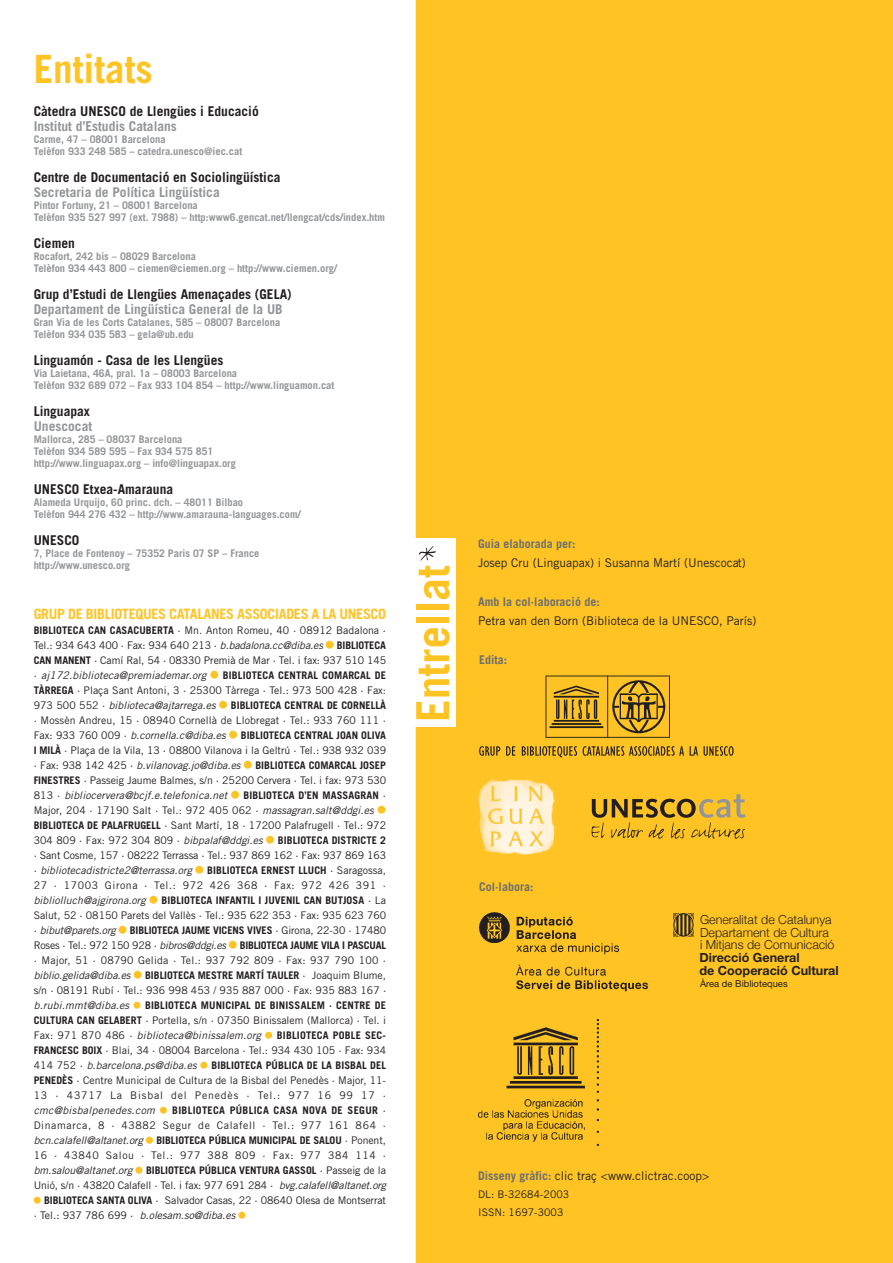
<style>
.page{position:relative;width:893px;height:1263px;background:#fff}
.page>*{position:absolute;margin:0;border:0;box-sizing:border-box;transform-origin:0 0}
.t1{font:700 39px "Trade Gothic";color:#ffc424}
.t2{font:700 14.25px "Trade Gothic";letter-spacing:-.025em;color:#ffc424}
.t3{font:700 13.5px "Trade Gothic";color:#231f20}
.t4{font:700 13.5px "Trade Gothic";color:#939598}
.t5{font:700 12.6px/12.6px "Helvetica Neue";color:#231f20}
.t6{font:300 12.45px/12.5px "Helvetica Neue";color:#231f20}
.t7{font:12px "Trade Gothic";color:#231f20}
.t8{font:700 12px "Trade Gothic";color:#6c6e70}
.t9{font:10.5px/15px "Trade Gothic";color:#231f20;text-align:justify}
.t10{font:700 10.5px/12px "Trade Gothic";color:#939598}
.t11{font:700 10.5px "Trade Gothic";color:#231f20}
.t12{font:italic 10.5px "Trade Gothic";color:#231f20}
.t13{font:10.5px "Trade Gothic";letter-spacing:.06em;color:#231f20}
.t14{font:10.5px/15px "Trade Gothic";letter-spacing:.055em;color:#231f20;text-align:right}
.t15{font:700 10.5px "Trade Gothic";letter-spacing:.03em;color:#231f20}
.t16{font:9.45px "Helvetica Neue";color:#231f20}
.s1{font-weight:700}
.s2{font-style:italic}
.s3{font-weight:400}
.s4{font-weight:400;font-style:italic}
.s5{font-style:normal}
.s6{font-weight:700;color:#6c6e70}
</style>
<div class="page">
<div style="left:416px;top:0;width:477px;height:1263px;background:#ffc424"></div>
<div style="left:414px;top:538px;width:42px;height:189px;background:#fff"></div>
<svg style="left:416px;top:628px;width:34px;height:91px"></svg>
<div style="left:416px;top:617px;width:33px;height:5px;background:#ffc424"></div>
<div style="left:416px;top:604px;width:33px;height:6px;background:#ffc424"></div>
<svg style="left:418px;top:546px;width:32px;height:53px"></svg>
<svg style="left:326px;top:641px;width:8px;height:8px"></svg>
<svg style="left:210px;top:671px;width:8px;height:8px"></svg>
<svg style="left:219px;top:701px;width:8px;height:8px"></svg>
<svg style="left:229px;top:731px;width:8px;height:8px"></svg>
<svg style="left:244px;top:761px;width:8px;height:8px"></svg>
<svg style="left:231px;top:791px;width:8px;height:8px"></svg>
<svg style="left:378px;top:806px;width:7px;height:8px"></svg>
<svg style="left:266px;top:836px;width:8px;height:8px"></svg>
<svg style="left:195px;top:866px;width:8px;height:8px"></svg>
<svg style="left:149px;top:896px;width:8px;height:8px"></svg>
<svg style="left:119px;top:926px;width:7px;height:8px"></svg>
<svg style="left:229px;top:941px;width:8px;height:8px"></svg>
<svg style="left:134px;top:971px;width:8px;height:8px"></svg>
<svg style="left:133px;top:1002px;width:7px;height:7px"></svg>
<svg style="left:265px;top:1032px;width:7px;height:7px"></svg>
<svg style="left:200px;top:1062px;width:7px;height:7px"></svg>
<svg style="left:160px;top:1107px;width:7px;height:7px"></svg>
<svg style="left:146px;top:1137px;width:7px;height:7px"></svg>
<svg style="left:135px;top:1167px;width:7px;height:7px"></svg>
<svg style="left:34px;top:1197px;width:7px;height:7px"></svg>
<svg style="left:238px;top:1212px;width:7px;height:7px"></svg>
<img style="left:479px;top:912px;width:169px;height:80px">
<svg style="left:673px;top:913px;width:21px;height:24px"></svg>
<img style="left:478px;top:1020px;width:120px;height:125px">
<img style="left:478px;top:779px;width:77px;height:76px">
<svg style="left:591px;top:794px;width:155px;height:45px"></svg>
<svg style="left:479px;top:675px;width:255px;height:82px"></svg>
<h1 class="t1" style="left:34px;top:55px;width:121px">Entitats</h1>
<p class="t3" style="left:34px;top:106px;width:227px">Càtedra UNESCO de Llengües i Educació</p>
<p class="t4" style="left:34px;top:121px;width:145px">Institut d’Estudis Catalans</p>
<p class="t10" style="left:34px;top:134px;width:210px">Carme, 47 – 08001 Barcelona<br>Telèfon 933 248 585 – catedra.unesco@iec.cat</p>
<p class="t3" style="left:34px;top:172px;width:248px">Centre de Documentació en Sociolingüística</p>
<p class="t4" style="left:34px;top:187px;width:188px">Secretaria de Política Lingüística</p>
<p class="t10" style="left:34px;top:200px;width:353px">Pintor Fortuny, 21 – 08001 Barcelona<br>Telèfon 935 527 997 (ext. 7988) – http:www6.gencat.net/llengcat/cds/index.htm</p>
<p class="t3" style="left:34px;top:238px;width:43px">Ciemen</p>
<p class="t10" style="left:34px;top:251px;width:305px">Rocafort, 242 bis – 08029 Barcelona<br>Telèfon 934 443 800 – ciemen@ciemen.org – http://www.ciemen.org/</p>
<p class="t3" style="left:34px;top:289px;width:259px">Grup d’Estudi de Llengües Amenaçades (GELA)</p>
<p class="t4" style="left:34px;top:304px;width:251px">Departament de Lingüística General de la UB</p>
<p class="t10" style="left:34px;top:317px;width:248px">Gran Via de les Corts Catalanes, 585 – 08007 Barcelona<br>Telèfon 934 035 583 – gela@ub.edu</p>
<p class="t3" style="left:34px;top:355px;width:191px">Linguamón - Casa de les Llengües</p>
<p class="t10" style="left:34px;top:368px;width:302px">Via Laietana, 46A, pral. 1a – 08003 Barcelona<br>Telèfon 932 689 072 – Fax 933 104 854 – http://www.linguamon.cat</p>
<p class="t3" style="left:34px;top:406px;width:58px">Linguapax</p>
<p class="t4" style="left:34px;top:421px;width:60px">Unescocat</p>
<p class="t10" style="left:34px;top:434px;width:204px">Mallorca, 285 – 08037 Barcelona<br>Telèfon 934 589 595 – Fax 934 575 851 http://www.linguapax.org – info@linguapax.org</p>
<p class="t3" style="left:34px;top:484px;width:141px">UNESCO Etxea-Amarauna</p>
<p class="t10" style="left:34px;top:497px;width:268px">Alameda Urquijo, 60 princ. dch. – 48011 Bilbao<br>Telèfon 944 276 432 – http://www.amarauna-languages.com/</p>
<p class="t3" style="left:34px;top:535px;width:47px">UNESCO</p>
<p class="t10" style="left:34px;top:548px;width:227px">7, Place de Fontenoy – 75352 Paris 07 SP – France http://www.unesco.org</p>
<h2 class="t2" style="left:34px;top:608px;width:354px">GRUP DE BIBLIOTEQUES CATALANES ASSOCIADES A LA UNESCO</h2>
<p class="t9" style="left:34px;top:623px;width:354px"><span class="s1">BIBLIOTECA CAN CASACUBERTA</span> · Mn. Anton Romeu, 40 · 08912 Badalona · Tel.: 934 643 400 · Fax: 934 640 213 · <span class="s2">b.badalona.cc@diba.es</span> <span class="s1">BIBLIOTECA CAN MANENT</span> · Camí Ral, 54 · 08330 Premià de Mar · Tel. i fax: 937 510 145 · <span class="s2">aj172.biblioteca@premiademar.org</span></p>
<p class="t9" style="left:34px;top:668px;width:354px;text-indent:189px"><span class="s1">BIBLIOTECA CENTRAL COMARCAL DE TÀRREGA</span> · Plaça Sant Antoni, 3 · 25300 Tàrrega · Tel.: 973 500 428 · Fax:<br>973 500 552 · <span class="s2">biblioteca@ajtarrega.es</span> <span class="s1">BIBLIOTECA CENTRAL DE CORNELLÀ </span>· Mossèn Andreu, 15 · 08940 Cornellà de Llobregat · Tel.: 933 760 111 · Fax: 933 760 009 · <span class="s2">b.cornella.c@diba.es</span> <span class="s1">BIBLIOTECA CENTRAL JOAN OLIVA I MILÀ</span> · Plaça de la Vila, 13 · 08800 Vilanova i la Geltrú · Tel.: 938 932 039 · Fax: 938 142 425 · <span class="s2">b.vilanovag.jo@diba.es</span> <span class="s1">BIBLIOTECA COMARCAL JOSEP FINESTRES</span> · Passeig Jaume Balmes, s/n · 25200 Cervera · Tel. i fax: 973 530<br>8 1 3 · <span class="s2">bibliocervera@bcjf.e.telefonica.net</span></p>
<p class="t9" style="left:34px;top:788px;width:354px;text-align:left;text-indent:210px"><span class="s1">BIBLIOTECA D’EN MASSAGRAN</span> · Major, 204 · 17190 Salt · Tel.: 972 405 062 · <span class="s2">massagran.salt@ddgi.es </span><span class="s1">BIBLIOTECA DE PALAFRUGELL</span> · Sant Martí, 18 · 17200 Palafrugell · Tel.: 972<br>304 809 · Fax: 972 304 809 · <span class="s2">bibpalaf@ddgi.es</span> <span class="s1">BIBLIOTECA DISTRICTE 2 </span>· Sant Cosme, 157 · 08222 Terrassa · Tel.: 937 869 162 · Fax: 937 869 163 · <span class="s2">bibliotecadistricte2@terrassa.org</span></p>
<p class="t14" style="left:34px;top:863px;width:354px"><span class="s1">BIBLIOTECA ERNEST LLUCH</span> · Saragossa,<br>27 · 17003 Girona · Tel.: 972 426 368 · Fax: 972 426 391 ·</p>
<p class="t12" style="left:34px;top:896px;width:116px">bibliolluch@ajgirona.org</p>
<p class="t9" style="left:34px;top:893px;width:354px;text-indent:128px"><span class="s1">BIBLIOTECA INFANTIL I JUVENIL CAN BUTJOSA</span> · La Salut, 52 · 08150 Parets del Vallès · Tel.: 935 622 353 · Fax: 935 623 760 · <span class="s2">bibut@parets.org</span> <span class="s1">BIBLIOTECA JAUME VICENS VIVES</span> · Girona, 22-30 · 17480<br>Roses · Tel.: 972 150 928 · <span class="s2">bibros@ddgi.es</span> <span class="s1">BIBLIOTECA JAUME VILA I PASCUAL </span>· Major, 51 · 08790 Gelida · Tel.: 937 792 809 · Fax: 937 790 100 · <span class="s2">biblio.gelida@diba.es</span> <span class="s1">BIBLIOTECA MESTRE MARTÍ TAULER</span> · Joaquim Blume, s/n · 08191 Rubí · Tel.: 936 998 453 / 935 887 000 · Fax: 935 883 167 ·</p>
<p class="t12" style="left:34px;top:1001px;width:99px">b.rubi.mmt@diba.es</p>
<p class="t9" style="left:34px;top:998px;width:354px;text-indent:111px"><span class="s1">BIBLIOTECA MUNICIPAL DE BINISSALEM · CENTRE DE CULTURA CAN GELABERT</span> · Portella, s/n · 07350 Binissalem (Mallorca) · Tel. i F a x : 9 7 1 8 7 0 4 8 6 · <span class="s2">biblioteca@binissalem.org</span></p>
<p class="t9" style="left:34px;top:1028px;width:354px;text-indent:243px"><span class="s1">BIBLIOTECA POBLE SEC-FRANCESC BOIX</span> · Blai, 34 · 08004 Barcelona · Tel.: 934 430 105 · Fax: 934<br>414 752 · <span class="s2">b.barcelona.ps@diba.es</span> <span class="s1">BIBLIOTECA PÚBLICA DE LA BISBAL DEL PENEDÈS</span> · Centre Municipal de Cultura de la Bisbal del Penedès · Major, 11- 13 · 43717 La Bisbal del Penedès · Tel.: 977 16 99 17 ·</p>
<p class="t12" style="left:34px;top:1106px;width:125px">cmc@bisbalpenedes.com</p>
<p class="t15" style="left:172px;top:1106px;width:215px">BIBLIOTECA PÚBLICA CASA NOVA DE SEGUR <span class="s3">·</span></p>
<p class="t13" style="left:34px;top:1121px;width:354px">Dinamarca, 8 · 43882 Segur de Calafell · Tel.: 977 161 864 ·</p>
<p class="t11" style="left:34px;top:1136px;width:354px"><span class="s4">bcn.calafell@altanet.org</span> BIBLIOTECA PÚBLICA MUNICIPAL DE SALOU <span class="s3">· Ponent,</span></p>
<p class="t13" style="left:34px;top:1151px;width:354px">16 · 43840 Salou · Tel.: 977 388 809 · Fax: 977 384 114 ·</p>
<p class="t11" style="left:34px;top:1166px;width:354px"><span class="s4">bm.salou@altanet.org</span> BIBLIOTECA PÚBLICA VENTURA GASSOL <span class="s3">· Passeig de la</span></p>
<p class="t9" style="left:34px;top:1178px;width:356px">Unió, s/n · 43820 Calafell · Tel. i fax: 977 691 284 · <span class="s2">bvg.calafell@altanet.org</span></p>
<p class="t9" style="left:44px;top:1193px;width:343px"><span class="s1">BIBLIOTECA SANTA OLIVA</span> · Salvador Casas, 22 · 08640 Olesa de Montserrat</p>
<p class="t12" style="left:34px;top:1211px;width:205px"><span class="s5">· Te l . : 9 3 7 7 8 6 6 9 9 ·</span> b.olesam.so@diba.es</p>
<p class="t8" style="left:478px;top:539px;width:99px">Guia elaborada per:</p>
<p class="t7" style="left:478px;top:558px;width:269px">Josep Cru (Linguapax) i Susanna Martí (Unescocat)</p>
<p class="t8" style="left:478px;top:597px;width:123px">Amb la col·laboració de:</p>
<p class="t7" style="left:478px;top:616px;width:280px">Petra van den Born (Biblioteca de la UNESCO, París)</p>
<p class="t8" style="left:479px;top:655px;width:30px">Edita:</p>
<p class="t8" style="left:479px;top:882px;width:56px">Col·labora:</p>
<p class="t6" style="left:700px;top:913px;width:136px">Generalitat de Catalunya<br>Departament de Cultura<br>i Mitjans de Comunicació</p>
<p class="t5" style="left:699px;top:952px;width:141px">Direcció General<br>de Cooperació Cultural</p>
<p class="t16" style="left:700px;top:980px;width:89px">Àrea de Biblioteques</p>
<p class="t7" style="left:478px;top:1171px;width:233px"><span class="s6">Disseny gràfic:</span> clic traç &lt;www.clictrac.coop&gt;</p>
<p class="t9" style="left:478px;top:1186px;width:92px;line-height:18px">DL: B-32684-2003<br>ISSN: 1697-3003</p>
</div>
